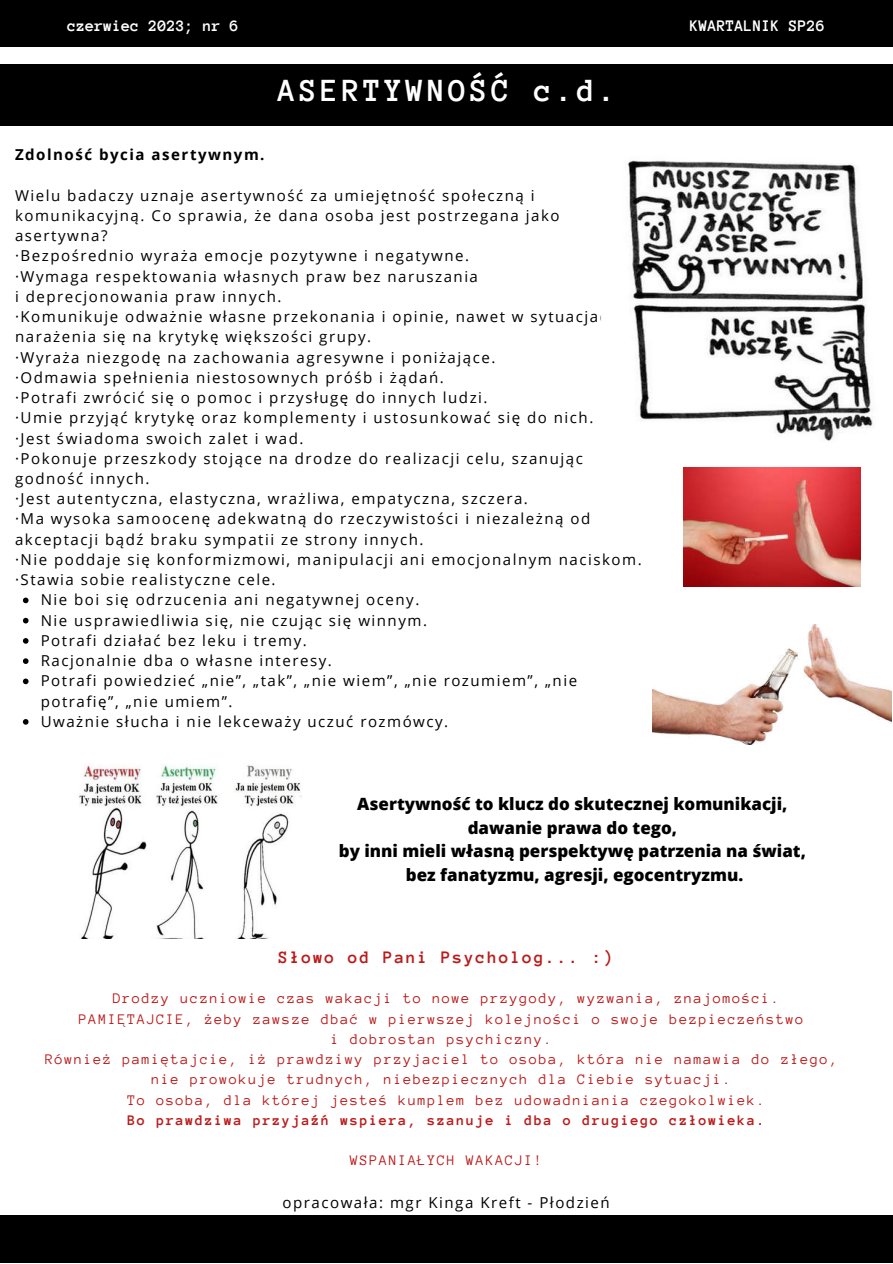
<style>
.page{position:relative;width:893px;height:1264px;background:#fff}
.page>*{position:absolute;margin:0;border:0;box-sizing:border-box;transform-origin:0 0}
.t1{font:700 33px "Anonymous Pro";letter-spacing:.1em;color:#fff}
.t2{font:700 18px "Anonymous Pro";letter-spacing:.1em;color:#bb1a1a}
.t3{font:800 16.95px/23.5px "Open Sans";color:#000;text-align:center}
.t4{font:700 16.5px "Anonymous Pro";color:#fff}
.t5{font:15px/20.2px "Open Sans";letter-spacing:.1em;color:#000}
.t6{font:15px "Anonymous Pro";letter-spacing:.1em;color:#bb1a1a}
.t7{font:700 15px "Anonymous Pro";letter-spacing:.1em;color:#bb1a1a}
.t8{font:700 15px "Open Sans";letter-spacing:.1em;color:#000}
</style>
<div class="page">
<div style="left:0;top:0;width:892px;height:47px;background:#000"></div>
<div style="left:0;top:65px;width:892px;height:60px;background:#000"></div>
<div style="left:0;top:1215px;width:892px;height:47px;background:#000"></div>
<svg style="left:23px;top:597px;width:6px;height:6px"></svg>
<svg style="left:23px;top:618px;width:6px;height:5px"></svg>
<svg style="left:23px;top:638px;width:6px;height:5px"></svg>
<svg style="left:23px;top:658px;width:6px;height:6px"></svg>
<svg style="left:23px;top:678px;width:6px;height:6px"></svg>
<svg style="left:23px;top:719px;width:6px;height:5px"></svg>
<img style="left:626px;top:160px;width:247px;height:281px">
<img style="left:683px;top:468px;width:177px;height:118px">
<img style="left:652px;top:624px;width:239px;height:120px">
<img style="left:79px;top:764px;width:222px;height:174px">
<p class="t4" style="left:67px;top:17px;width:173px">czerwiec 2023; nr 6</p>
<p class="t4" style="left:689px;top:17px;width:137px">KWARTALNIK SP26</p>
<h1 class="t1" style="left:278px;top:74px;width:340px">ASERTYWNOŚĆ c.d.</h1>
<p class="t8" style="left:15px;top:144px;width:251px">Zdolność bycia asertywnym.</p>
<p class="t5" style="left:15px;top:185px;width:628px">Wielu badaczy uznaje asertywność za umiejętność społeczną i komunikacyjną. Co sprawia, że dana osoba jest postrzegana jako asertywna?<br>·Bezpośrednio wyraża emocje pozytywne i negatywne.<br>·Wymaga respektowania własnych praw bez naruszania<br>i deprecjonowania praw innych.<br>·Komunikuje odważnie własne przekonania i opinie, nawet w sytuacjach narażenia się na krytykę większości grupy.<br>·Wyraża niezgodę na zachowania agresywne i poniżające.<br>·Odmawia spełnienia niestosownych próśb i żądań.<br>·Potrafi zwrócić się o pomoc i przysługę do innych ludzi.<br>·Umie przyjąć krytykę oraz komplementy i ustosunkować się do nich.<br>·Jest świadoma swoich zalet i wad.<br>·Pokonuje przeszkody stojące na drodze do realizacji celu, szanując godność innych.<br>·Jest autentyczna, elastyczna, wrażliwa, empatyczna, szczera.<br>·Ma wysoka samoocenę adekwatną do rzeczywistości i niezależną od akceptacji bądź braku sympatii ze strony innych.<br>·Nie poddaje się konformizmowi, manipulacji ani emocjonalnym naciskom. ·Stawia sobie realistyczne cele.</p>
<p class="t5" style="left:41px;top:589px;width:538px">Nie boi się odrzucenia ani negatywnej oceny.<br>Nie usprawiedliwia się, nie czując się winnym.<br>Potrafi działać bez leku i tremy.<br>Racjonalnie dba o własne interesy.<br>Potrafi powiedzieć „nie”, „tak”, „nie wiem”, „nie rozumiem”, „nie potrafię”, „nie umiem”.<br>Uważnie słucha i nie lekceważy uczuć rozmówcy.</p>
<p class="t3" style="left:339px;top:791px;width:468px">Asertywność to klucz do skutecznej komunikacji, dawanie prawa do tego,<br>by inni mieli własną perspektywę patrzenia na świat, bez fanatyzmu, agresji, egocentryzmu.</p>
<p class="t2" style="left:278px;top:948px;width:336px">Słowo od Pani Psycholog... :)</p>
<p class="t6" style="left:113px;top:991px;width:668px">Drodzy uczniowie czas wakacji to nowe przygody, wyzwania, znajomości.</p>
<p class="t6" style="left:79px;top:1011px;width:726px">PAMIĘTAJCIE, żeby zawsze dbać w pierwszej kolejności o swoje bezpieczeństwo</p>
<p class="t6" style="left:331px;top:1031px;width:223px">i dobrostan psychiczny.</p>
<p class="t6" style="left:45px;top:1051px;width:794px">Również pamiętajcie, iż prawdziwy przyjaciel to osoba, która nie namawia do złego,</p>
<p class="t6" style="left:152px;top:1072px;width:581px">nie prowokuje trudnych, niebezpiecznych dla Ciebie sytuacji.</p>
<p class="t6" style="left:127px;top:1092px;width:639px">To osoba, dla której jesteś kumplem bez udowadniania czegokolwiek.</p>
<p class="t7" style="left:127px;top:1112px;width:639px">Bo prawdziwa przyjaźń wspiera, szanuje i dba o drugiego człowieka.</p>
<p class="t6" style="left:350px;top:1153px;width:194px">WSPANIAŁYCH WAKACJI!</p>
<p class="t5" style="left:282px;top:1192px;width:328px">opracowała: mgr Kinga Kreft - Płodzień</p>
</div>
